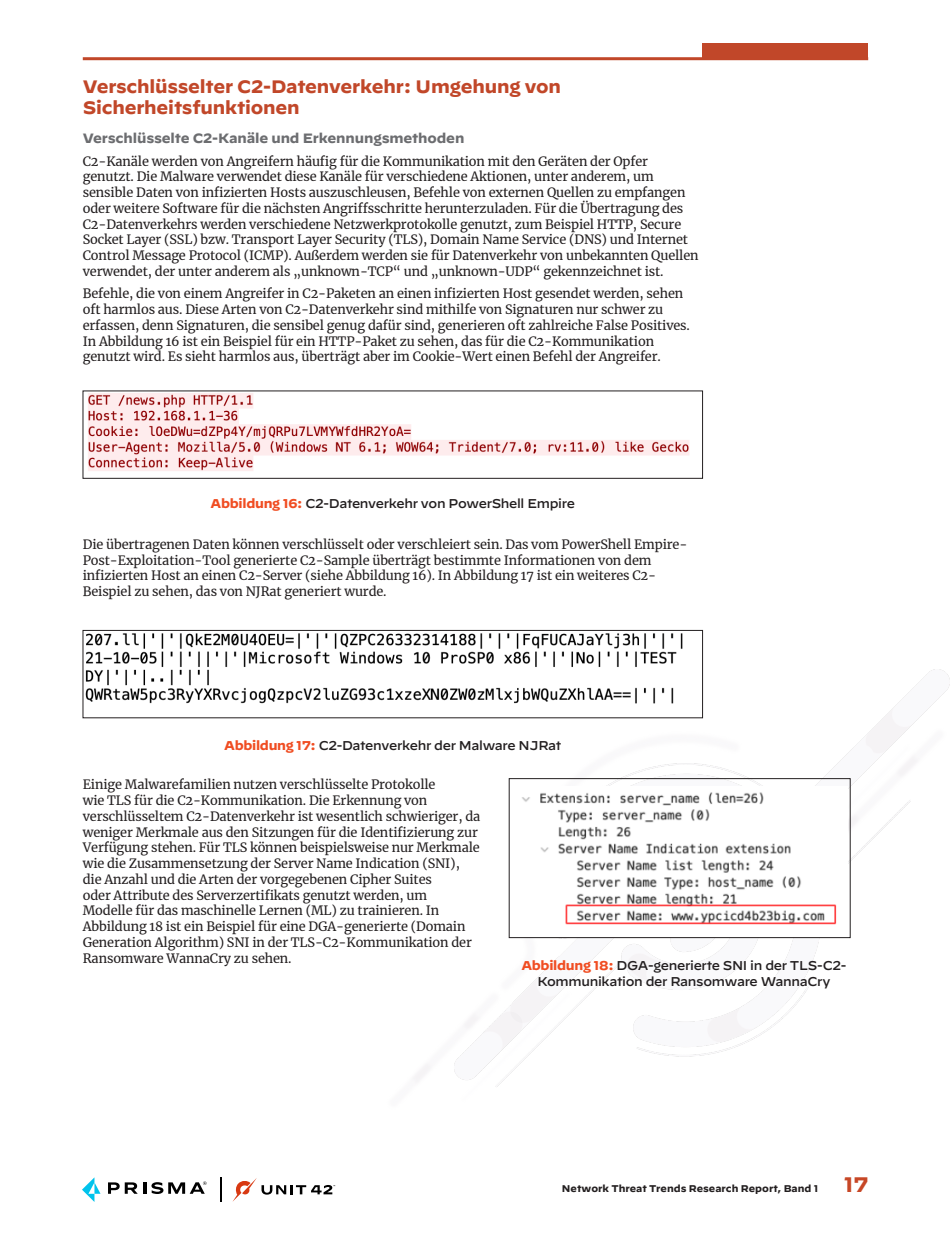
<style>
.page{position:relative;width:951px;height:1242px;background:#fff}
.page>*{position:absolute;margin:0;border:0;box-sizing:border-box;transform-origin:0 0}
.t1{font:700 18px/21px "Decimal";letter-spacing:-.01em;color:#c14729}
.t2{font:700 13.5px "Decimal";letter-spacing:-.01em;color:#6c6d70}
.TXT{font:12.75px/15.8px "Merriweather";letter-spacing:-.01em;color:#231f20}
.figure-title{font:500 12.75px/15.3px "Decimal";letter-spacing:-.025em;color:#231f20;text-align:center}
.t3{font:700 9.75px "Decimal";color:#231f20}
.s1{font-weight:700;color:#f04d22}
.s2{font-size:21px;color:#c74726}
</style>
<div class="page">
<img style="left:375px;top:670px;width:575px;height:417px">
<div style="left:702px;top:44px;width:166px;height:14px;background:#c14729"></div>
<hr style="left:83px;top:57px;width:785px;height:3px;background:#c14729">
<svg style="left:82px;top:1177px;width:18px;height:25px"></svg>
<svg style="left:108px;top:1181px;width:98px;height:13px"></svg>
<svg style="left:221px;top:1177px;width:1px;height:25px"></svg>
<svg style="left:232px;top:1178px;width:103px;height:24px"></svg>
<img style="left:88px;top:393px;width:601px;height:78px">
<div style="left:83px;top:391px;width:619px;height:88px;border:1px solid #231f20"></div>
<img style="left:85px;top:633px;width:615px;height:83px">
<div style="left:83px;top:630px;width:619px;height:88px;border:1px solid #231f20"></div>
<img style="left:512px;top:786px;width:335px;height:150px">
<div style="left:509px;top:778px;width:341px;height:160px;border:1px solid #231f20"></div>
<h2 class="t1" style="left:83px;top:76px;width:480px">Verschlüsselter C2-Datenverkehr: Umgehung von<br>Sicherheitsfunktionen</h2>
<h3 class="t2" style="left:83px;top:131px;width:383px">Verschlüsselte C2-Kanäle und Erkennungsmethoden</h3>
<p class="TXT" style="left:83px;top:153px;width:617px">C2-Kanäle werden von Angreifern häufig für die Kommunikation mit den Geräten der Opfer genutzt. Die Malware verwendet diese Kanäle für verschiedene Aktionen, unter anderem, um sensible Daten von infizierten Hosts auszuschleusen, Befehle von externen Quellen zu empfangen oder weitere Software für die nächsten Angriffsschritte herunterzuladen. Für die Übertragung des C2-Datenverkehrs werden verschiedene Netzwerkprotokolle genutzt, zum Beispiel HTTP, Secure Socket Layer (SSL) bzw. Transport Layer Security (TLS), Domain Name Service (DNS) und Internet Control Message Protocol (ICMP). Außerdem werden sie für Datenverkehr von unbekannten Quellen verwendet, der unter anderem als „unknown-TCP“ und „unknown-UDP“ gekennzeichnet ist.</p>
<p class="TXT" style="left:83px;top:285px;width:608px">Befehle, die von einem Angreifer in C2-Paketen an einen infizierten Host gesendet werden, sehen oft harmlos aus. Diese Arten von C2-Datenverkehr sind mithilfe von Signaturen nur schwer zu erfassen, denn Signaturen, die sensibel genug dafür sind, generieren oft zahlreiche False Positives.<br>In Abbildung 16 ist ein Beispiel für ein HTTP-Paket zu sehen, das für die C2-Kommunikation genutzt wird. Es sieht harmlos aus, überträgt aber im Cookie-Wert einen Befehl der Angreifer.</p>
<p class="figure-title" style="left:210px;top:494px;width:366px"><span class="s1">Abbildung 16:</span> C2-Datenverkehr von PowerShell Empire</p>
<p class="TXT" style="left:83px;top:536px;width:606px">Die übertragenen Daten können verschlüsselt oder verschleiert sein. Das vom PowerShell Empire-Post-Exploitation-Tool generierte C2-Sample überträgt bestimmte Informationen von dem infizierten Host an einen C2-Server (siehe Abbildung 16). In Abbildung 17 ist ein weiteres C2- Beispiel zu sehen, das von NJRat generiert wurde.</p>
<p class="figure-title" style="left:224px;top:737px;width:339px"><span class="s1">Abbildung 17:</span> C2-Datenverkehr der Malware NJRat</p>
<p class="TXT" style="left:83px;top:777px;width:399px">Einige Malwarefamilien nutzen verschlüsselte Protokolle<br>wie TLS für die C2-Kommunikation. Die Erkennung von verschlüsseltem C2-Datenverkehr ist wesentlich schwieriger, da weniger Merkmale aus den Sitzungen für die Identifizierung zur Verfügung stehen. Für TLS können beispielsweise nur Merkmale wie die Zusammensetzung der Server Name Indication (SNI), die Anzahl und die Arten der vorgegebenen Cipher Suites<br>oder Attribute des Serverzertifikats genutzt werden, um<br>Modelle für das maschinelle Lernen (ML) zu trainieren. In Abbildung 18 ist ein Beispiel für eine DGA-generierte (Domain Generation Algorithm) SNI in der TLS-C2-Kommunikation der Ransomware WannaCry zu sehen.</p>
<p class="figure-title" style="left:521px;top:956px;width:326px"><span class="s1">Abbildung 18:</span> DGA-generierte SNI in der TLS-C2-<br>Kommunikation der Ransomware WannaCry</p>
<p class="t3" style="left:562px;top:1183px;width:308px">Network Threat Trends Research Report, Band 1 <span class="s2">17</span></p>
</div>
